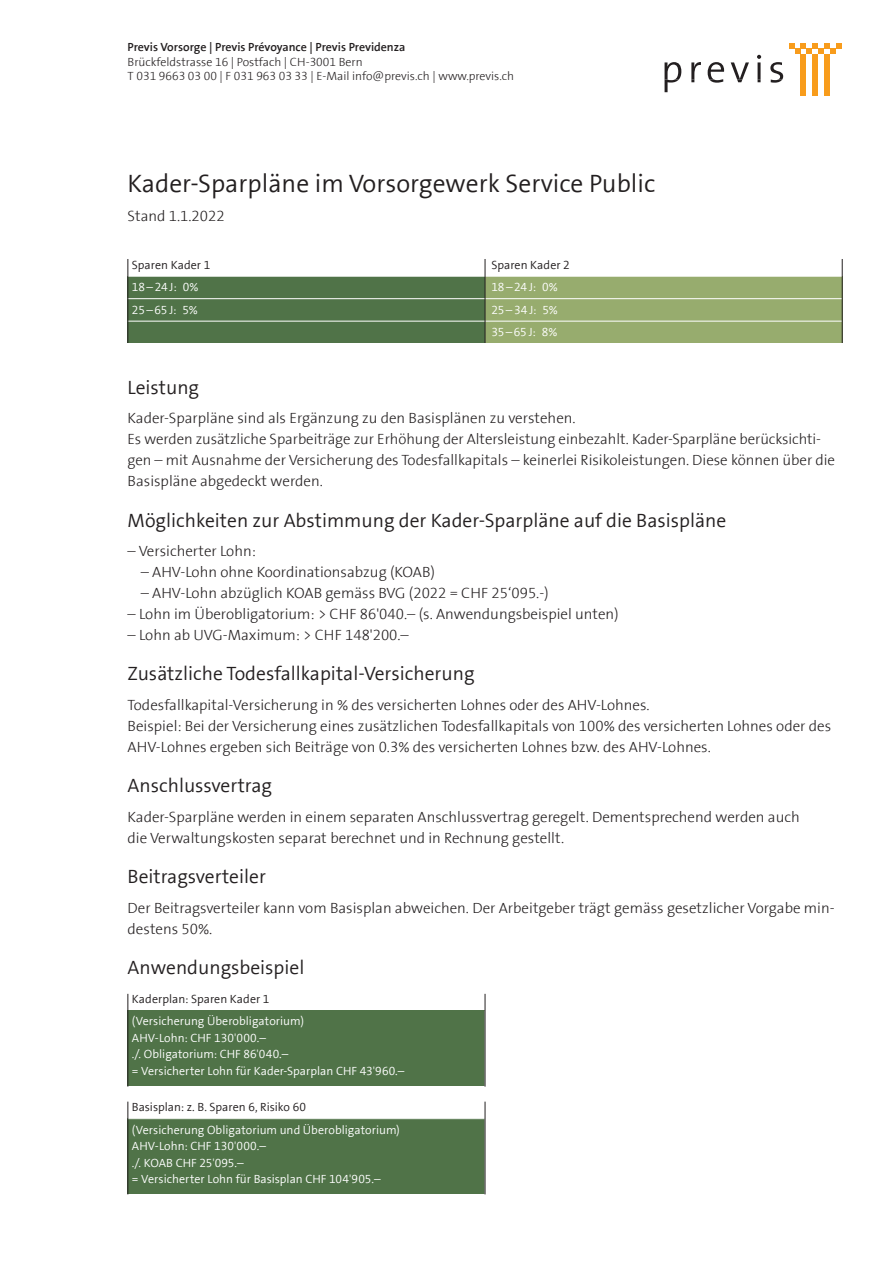
<style>
.page{position:relative;width:885px;height:1263px;background:#fff}
.page>*{position:absolute;margin:0;border:0;box-sizing:border-box;transform-origin:0 0}
.titel_17_previs{font:300 25.5px "Previs The Sans";color:#231f20}
.titel_13_bold_previs{font:300 19.5px "Previs The Sans";color:#231f20}
.text_10_14_E_previs{font:300 19.5px "Previs The Sans";color:#231f20}
.text_10_14_E_previs-2{font:300 15px/21px "Previs The Sans";color:#231f20}
._8_light_Linien{font:300 12px/16.5px "Previs The Sans";color:#fff}
.t1{font:300 12px/14.4px "Previs The Sans";letter-spacing:-.005em;color:#231f20}
._8_light_Linien-2{font:300 12px "Previs The Sans";color:#231f20}
.t2{font:300 12px "Previs The Sans";color:#231f20}
.s1{font-style:inherit}
</style>
<div class="page">
<div style="left:128px;top:276px;width:357px;height:70px;background:#507348"></div>
<div style="left:485px;top:276px;width:357px;height:70px;background:#97ac6e"></div>
<hr style="left:128px;top:276px;width:713px;height:1px;background:#fff">
<hr style="left:128px;top:298px;width:713px;height:1px;background:#fff">
<hr style="left:128px;top:321px;width:713px;height:1px;background:#fff">
<hr style="left:484px;top:259px;width:1px;height:87px;background:#231f20">
<hr style="left:128px;top:259px;width:1px;height:87px;background:#231f20">
<div style="left:128px;top:1010px;width:357px;height:85px;background:#507348"></div>
<div style="left:128px;top:1119px;width:357px;height:85px;background:#507348"></div>
<div style="left:124px;top:1086px;width:365px;height:13px;background:#fff"></div>
<div style="left:124px;top:1194px;width:364px;height:19px;background:#fff"></div>
<hr style="left:484px;top:994px;width:1px;height:92px;background:#231f20">
<hr style="left:128px;top:994px;width:1px;height:92px;background:#231f20">
<hr style="left:484px;top:1101px;width:1px;height:93px;background:#231f20">
<hr style="left:128px;top:1101px;width:1px;height:93px;background:#231f20">
<hr style="left:841px;top:259px;width:1px;height:87px;background:#231f20">
<div style="left:800px;top:54px;width:6px;height:42px;background:#f89c1c"></div>
<div style="left:812px;top:54px;width:6px;height:42px;background:#f89c1c"></div>
<div style="left:824px;top:54px;width:6px;height:42px;background:#f89c1c"></div>
<svg style="left:664px;top:43px;width:178px;height:49px"></svg>
<div style="left:126px;top:343px;width:731px;height:19px;background:#fff"></div>
<p class="t1" style="left:128px;top:41px;width:279px">Previs Vorsorge | Previs Prévoyance | Previs Previdenza<br><span class="s1">Brückfeldstrasse 16 | Postfach | CH-3001 Bern</span></p>
<p class="t2" style="left:128px;top:70px;width:388px">T 031 9663 03 00 | F 031 963 03 33 | E-Mail info@previs.ch | www.previs.ch</p>
<p class="titel_17_previs" style="left:128px;top:170px;width:529px">Kader-Sparpläne im Vorsorgewerk Service Public</p>
<p class="text_10_14_E_previs-2" style="left:128px;top:206px;width:98px">Stand 1.1.2022</p>
<p class="_8_light_Linien-2" style="left:132px;top:259px;width:80px">Sparen Kader 1</p>
<p class="_8_light_Linien-2" style="left:491px;top:259px;width:80px">Sparen Kader 2</p>
<p class="_8_light_Linien" style="left:132px;top:279px;width:68px">18–24J: 0%</p>
<p class="_8_light_Linien" style="left:491px;top:279px;width:68px">18–24J: 0%</p>
<p class="_8_light_Linien" style="left:132px;top:302px;width:67px">25–65 J: 5%</p>
<p class="_8_light_Linien" style="left:491px;top:302px;width:68px">25–34J: 5%</p>
<p class="_8_light_Linien" style="left:491px;top:324px;width:68px">35–65J: 8%</p>
<p class="titel_13_bold_previs" style="left:128px;top:377px;width:73px">Leistung</p>
<p class="text_10_14_E_previs-2" style="left:128px;top:408px;width:709px">Kader-Sparpläne sind als Ergänzung zu den Basisplänen zu verstehen.<br>Es werden zusätzliche Sparbeiträge zur Erhöhung der Altersleistung einbezahlt. Kader-Sparpläne berücksichti&shy;gen – mit Ausnahme der Versicherung des Todesfallkapitals – keinerlei Risikoleistungen. Diese können über die Basispläne abgedeckt werden.</p>
<p class="titel_13_bold_previs" style="left:128px;top:510px;width:600px">Möglichkeiten zur Abstimmung der Kader-Sparpläne auf die Basispläne</p>
<p class="text_10_14_E_previs-2" style="left:128px;top:541px;width:130px">– Versicherter Lohn:</p>
<p class="text_10_14_E_previs-2" style="left:141px;top:562px;width:296px">– AHV-Lohn ohne Koordinationsabzug (KOAB)</p>
<p class="text_10_14_E_previs-2" style="left:141px;top:583px;width:409px">– AHV-Lohn abzüglich KOAB gemäss BVG (2022 = CHF 25‘095.-)</p>
<p class="text_10_14_E_previs-2" style="left:128px;top:604px;width:492px">– Lohn im Überobligatorium: &gt; CHF 86'040.– (s. Anwendungsbeispiel unten)</p>
<p class="text_10_14_E_previs-2" style="left:128px;top:625px;width:283px">– Lohn ab UVG-Maximum: &gt; CHF 148'200.–</p>
<p class="titel_13_bold_previs" style="left:128px;top:664px;width:348px">Zusätzliche Todesfallkapital-Versicherung</p>
<p class="text_10_14_E_previs-2" style="left:128px;top:695px;width:523px">Todesfallkapital-Versicherung in % des versicherten Lohnes oder des AHV-Lohnes.</p>
<p class="text_10_14_E_previs-2" style="left:128px;top:716px;width:705px">Beispiel: Bei der Versicherung eines zusätzlichen Todesfallkapitals von 100% des versicherten Lohnes oder des<br>AHV-Lohnes ergeben sich Beiträge von 0.3% des versicherten Lohnes bzw. des AHV-Lohnes.</p>
<p class="titel_13_bold_previs" style="left:128px;top:776px;width:146px">Anschlussvertrag</p>
<p class="text_10_14_E_previs-2" style="left:128px;top:807px;width:673px">Kader-Sparpläne werden in einem separaten Anschlussvertrag geregelt. Dementsprechend werden auch die Verwaltungskosten separat berechnet und in Rechnung gestellt.</p>
<p class="titel_13_bold_previs" style="left:128px;top:867px;width:140px">Beitragsverteiler</p>
<p class="text_10_14_E_previs-2" style="left:128px;top:898px;width:708px">Der Beitragsverteiler kann vom Basisplan abweichen. Der Arbeitgeber trägt gemäss gesetzlicher Vorgabe min&shy;destens 50%.</p>
<p class="text_10_14_E_previs" style="left:128px;top:957px;width:178px">Anwendungsbeispiel</p>
<p class="_8_light_Linien" style="left:132px;top:1013px;width:173px">(Versicherung Überobligatorium)</p>
<p class="_8_light_Linien" style="left:132px;top:1030px;width:274px">AHV-Lohn: CHF 130<span class="s1">'</span>000.–<br>./. Obligatorium: CHF 86<span class="s1">'</span>040.–<br>= Versicherter Lohn für Kader-Sparplan CHF 43<span class="s1">'</span>960.–</p>
<p class="_8_light_Linien-2" style="left:132px;top:992px;width:139px">Kaderplan: Sparen Kader 1</p>
<p class="_8_light_Linien-2" style="left:132px;top:1100px;width:176px">Basisplan: z. B. Sparen 6, Risiko 60</p>
<p class="_8_light_Linien" style="left:132px;top:1122px;width:269px">(Versicherung Obligatorium und Überobligatorium)<br>AHV-Lohn: CHF 130<span class="s1">'</span>000.–<br>./. KOAB CHF 25<span class="s1">'</span>095.–<br>= Versicherter Lohn für Basisplan CHF 104<span class="s1">'</span>905.–</p>
</div>
